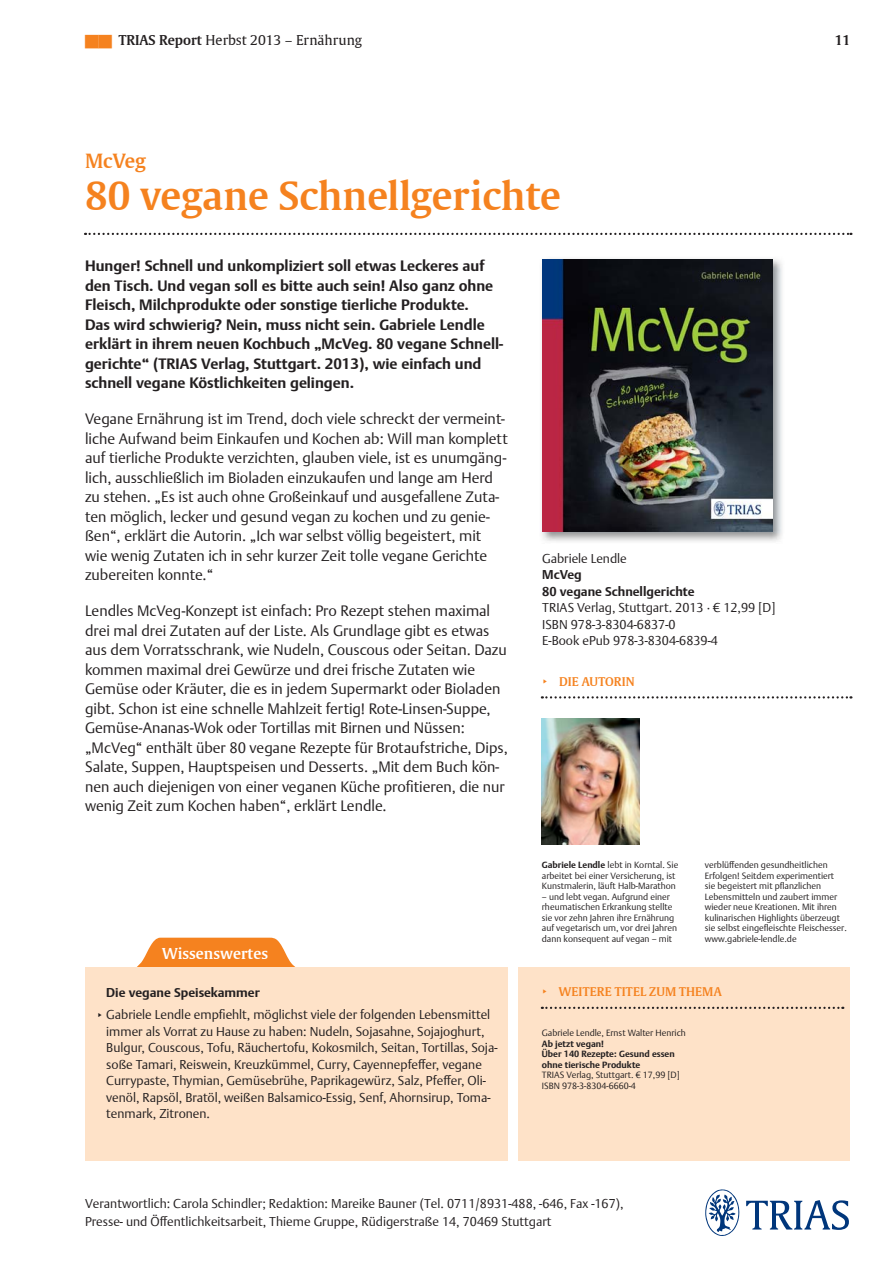
<style>
.page{position:relative;width:893px;height:1263px;background:#fff}
.page>*{position:absolute;margin:0;border:0;box-sizing:border-box;transform-origin:0 0}
.t1{font:600 39px "Thieme Gulliver 2008";color:#f5821f}
.t2{font:600 19.5px "Thieme Gulliver 2008";color:#f5821f}
.t3{font:300 15px/19.5px "Thieme Argo 2008";color:#231f20}
.t4{font:700 15px/19.5px "Thieme Argo 2008";color:#231f20}
.t5{font:600 15px "Thieme Gulliver 2008";color:#fff}
.t6{font:13.5px "Thieme Gulliver 2008";color:#231f20}
.t7{font:600 13.5px "Thieme Gulliver 2008";color:#231f20}
.t8{font:300 12.75px/16.5px "Thieme Argo 2008";color:#231f20}
.t9{font:700 12.75px/16.5px "Thieme Argo 2008";color:#231f20}
.t10{font:600 12px "Thieme Gulliver 2008";letter-spacing:.005em;color:#f5821f}
.t11{font:300 9px/10.5px "Thieme Argo 2008";color:#231f20}
.t12{font:700 9px/10.5px "Thieme Argo 2008";color:#231f20}
.s1{font-weight:600;color:#f5821f}
.s2{font-weight:600}
.s3{font-weight:700}
</style>
<div class="page">
<svg style="left:705px;top:1189px;width:144px;height:47px"></svg>
<img style="left:542px;top:719px;width:97px;height:125px">
<img style="left:541px;top:259px;width:241px;height:283px">
<img style="left:542px;top:259px;width:231px;height:272px">
<svg style="left:542px;top:696px;width:309px;height:2px"></svg>
<svg style="left:137px;top:938px;width:159px;height:29px;background:#f6923c"></svg>
<div style="left:85px;top:967px;width:423px;height:194px;background:#fee2c8"></div>
<div style="left:518px;top:967px;width:332px;height:194px;background:#fee2c8"></div>
<svg style="left:85px;top:233px;width:766px;height:2px"></svg>
<svg style="left:542px;top:1007px;width:301px;height:2px"></svg>
<p class="t6" style="left:85px;top:34px;width:278px"><span class="s1">██</span> <span class="s2">TRIAS Report</span> Herbst 2013 – Ernährung</p>
<p class="t7" style="left:835px;top:34px;width:17px">11</p>
<h2 class="t2" style="left:85px;top:153px;width:62px">McVeg</h2>
<h1 class="t1" style="left:85px;top:180px;width:477px">80 vegane Schnellgerichte</h1>
<p class="t4" style="left:85px;top:256px;width:420px">Hunger! Schnell und unkompliziert soll etwas Leckeres auf den Tisch. Und vegan soll es bitte auch sein! Also ganz ohne Fleisch, Milchprodukte oder sonstige tierliche Produkte.<br>Das wird schwierig? Nein, muss nicht sein. Gabriele Lendle erklärt in ihrem neuen Kochbuch „McVeg. 80 vegane Schnell&shy;gerichte“ (TRIAS Verlag, Stuttgart. 2013), wie einfach und schnell vegane Köstlichkeiten gelingen.</p>
<p class="t3" style="left:85px;top:409px;width:424px">Vegane Ernährung ist im Trend, doch viele schreckt der vermeint&shy;liche Aufwand beim Einkaufen und Kochen ab: Will man komplett auf tierliche Produkte verzichten, glauben viele, ist es unumgäng&shy;lich, ausschließlich im Bioladen einzukaufen und lange am Herd zu stehen. „Es ist auch ohne Großeinkauf und ausgefallene Zuta&shy;ten möglich, lecker und gesund vegan zu kochen und zu genie&shy;ßen“, erklärt die Autorin. „Ich war selbst völlig begeistert, mit<br>wie wenig Zutaten ich in sehr kurzer Zeit tolle vegane Gerichte zubereiten konnte.“</p>
<p class="t3" style="left:85px;top:601px;width:424px">Lendles McVeg-Konzept ist einfach: Pro Rezept stehen maximal drei mal drei Zutaten auf der Liste. Als Grundlage gibt es etwas aus dem Vorratsschrank, wie Nudeln, Couscous oder Seitan. Dazu kommen maximal drei Gewürze und drei frische Zutaten wie Gemüse oder Kräuter, die es in jedem Supermarkt oder Bioladen gibt. Schon ist eine schnelle Mahlzeit fertig! Rote-Linsen-Suppe, Gemüse-Ananas-Wok oder Tortillas mit Birnen und Nüssen: „McVeg“ enthält über 80 vegane Rezepte für Brotaufstriche, Dips, Salate, Suppen, Hauptspeisen und Desserts. „Mit dem Buch kön&shy;nen auch diejenigen von einer veganen Küche profitieren, die nur wenig Zeit zum Kochen haben“, erklärt Lendle.</p>
<p class="t5" style="left:162px;top:947px;width:108px">Wissenswertes</p>
<p class="t9" style="left:106px;top:983px;width:155px">Die vegane Speisekammer</p>
<p class="t8" style="left:106px;top:1006px;width:393px;text-indent:-9px">‣ Gabriele Lendle empfiehlt, möglichst viele der folgenden Lebensmittel immer als Vorrat zu Hause zu haben: Nudeln, Sojasahne, Sojajoghurt, Bulgur, Couscous, Tofu, Räuchertofu, Kokosmilch, Seitan, Tortillas, Soja&shy;soße Tamari, Reiswein, Kreuzkümmel, Curry, Cayennepfeffer, vegane Currypaste, Thymian, Gemüsebrühe, Paprikagewürz, Salz, Pfeffer, Oli&shy;venöl, Rapsöl, Bratöl, weißen Balsamico-Essig, Senf, Ahornsirup, Toma&shy;tenmark, Zitronen.</p>
<p class="t8" style="left:542px;top:550px;width:86px">Gabriele Lendle</p>
<p class="t9" style="left:542px;top:566px;width:154px">McVeg<br>80 vegane Schnellgerichte</p>
<p class="t8" style="left:542px;top:599px;width:235px">TRIAS Verlag, Stuttgart. 2013 · € 12,99 [D]<br>ISBN 978-3-8304-6837-0<br>E-Book ePub 978-3-8304-6839-4</p>
<p class="t10" style="left:542px;top:676px;width:94px">‣ DIE AUTORIN</p>
<p class="t11" style="left:542px;top:859px;width:138px"><span class="s3">Gabriele Lendle</span> lebt in Korntal. Sie arbeitet bei einer Versicherung, ist<br>Kunstmalerin, läuft Halb-Marathon</p>
<p class="t11" style="left:542px;top:891px;width:137px">– und lebt vegan. Aufgrund einer rheumatischen Erkrankung stellte sie vor zehn Jahren ihre Ernährung auf vegetarisch um, vor drei Jahren dann konsequent auf vegan – mit</p>
<p class="t11" style="left:705px;top:859px;width:143px">verblüffenden gesundheitlichen Erfolgen! Seitdem experimentiert sie begeistert mit pflanzlichen Lebensmitteln und zaubert immer wieder neue Kreationen. Mit ihren kulinarischen Highlights überzeugt sie selbst eingefleischte Fleischesser. www.gabriele-lendle.de</p>
<p class="t10" style="left:542px;top:986px;width:181px">‣ WEITERE TITEL ZUM THEMA</p>
<p class="t11" style="left:542px;top:1027px;width:145px">Gabriele Lendle, Ernst Walter Henrich</p>
<p class="t12" style="left:542px;top:1038px;width:134px">Ab jetzt vegan!<br>Über 140 Rezepte: Gesund essen ohne tierische Produkte</p>
<p class="t11" style="left:542px;top:1069px;width:139px">TRIAS Verlag, Stuttgart. € 17,99 [D]<br>ISBN 978-3-8304-6660-4</p>
<p class="t8" style="left:85px;top:1194px;width:540px;line-height:18px">Verantwortlich: Carola Schindler; Redaktion: Mareike Bauner (Tel. 0711/8931-488, -646, Fax -167),<br>Presse- und Öffentlichkeitsarbeit, Thieme Gruppe, Rüdigerstraße 14, 70469 Stuttgart</p>
</div>
